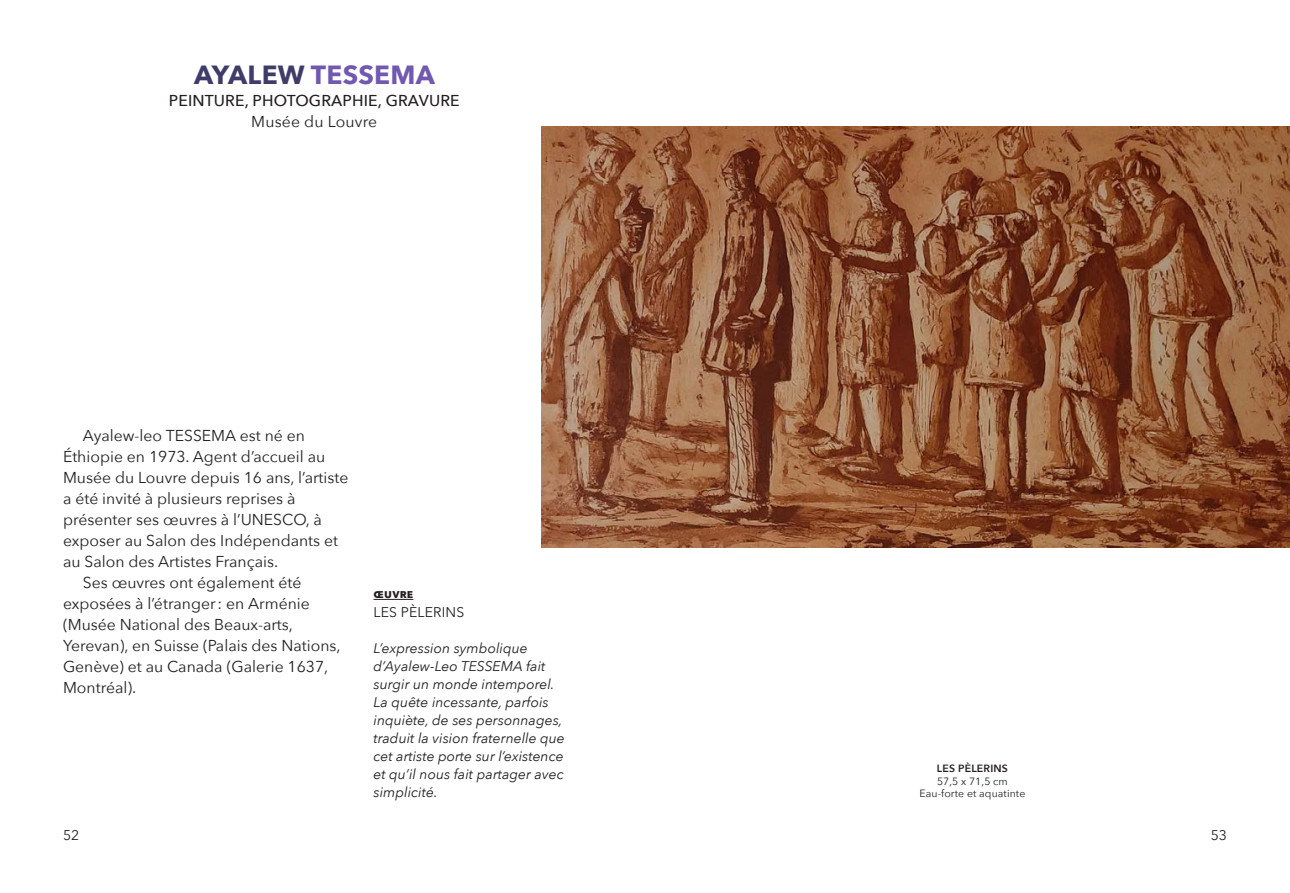
<style>
.page{position:relative;width:1290px;height:893px;background:#fff}
.page>*{position:absolute;margin:0;border:0;box-sizing:border-box;transform-origin:0 0}
.nom_artiste{font:700 26.25px "Avenir Next";letter-spacing:.01em;color:#7159af}
.musee{font:15.75px "Avenir Next";color:#231f20}
.medium{font:500 15.75px "Avenir Next";letter-spacing:.01em;color:#231f20}
.explication_oeuvre{font:italic 14px/18px "Avenir Next";color:#231f20}
.explication_oeuvre-2{font:14px "Avenir Next";letter-spacing:.01em;color:#231f20}
.mot_oeuvre{font:700 12.25px "Avenir Next";letter-spacing:.02em;color:#231f20}
.legendes_oeuvre{font:10.5px "Avenir Next";letter-spacing:.01em;color:#231f20}
.legendes_oeuvre-2{font:600 10.5px "Avenir Next";letter-spacing:.02em;color:#231f20}
.s1{color:#3f3c69}
</style>
<div class="page">
<img style="left:541px;top:126px;width:749px;height:421px">
<hr style="left:373px;top:599px;width:40px;height:1px;background:#231f20">
<p class="nom_artiste" style="left:194px;top:52px;width:242px"><span class="s1">AYALEW</span> TESSEMA</p>
<p class="medium" style="left:169px;top:88px;width:292px">PEINTURE, PHOTOGRAPHIE, GRAVURE</p>
<p class="musee" style="left:251px;top:109px;width:127px">Musée du Louvre</p>
<p class="musee" style="left:83px;top:422px;width:224px">Ayalew-leo TESSEMA est né en</p>
<p class="musee" style="left:63px;top:443px;width:264px">Éthiopie en 1973. Agent d’accueil au</p>
<p class="musee" style="left:63px;top:464px;width:287px">Musée du Louvre depuis 16 ans, l’artiste</p>
<p class="musee" style="left:63px;top:485px;width:234px">a été invité à plusieurs reprises à</p>
<p class="musee" style="left:63px;top:506px;width:260px">présenter ses œuvres à l’UNESCO, à</p>
<p class="musee" style="left:63px;top:527px;width:277px">exposer au Salon des Indépendants et</p>
<p class="musee" style="left:63px;top:548px;width:217px">au Salon des Artistes Français.</p>
<p class="musee" style="left:83px;top:569px;width:220px">Ses œuvres ont également été</p>
<p class="musee" style="left:63px;top:590px;width:248px">exposées à l’étranger: en Arménie</p>
<p class="musee" style="left:63px;top:611px;width:231px">(Musée National des Beaux-arts,</p>
<p class="musee" style="left:63px;top:632px;width:279px">Yerevan), en Suisse (Palais des Nations,</p>
<p class="musee" style="left:63px;top:653px;width:267px">Genève) et au Canada (Galerie 1637,</p>
<p class="musee" style="left:63px;top:674px;width:75px">Montréal).</p>
<p class="mot_oeuvre" style="left:373px;top:584px;width:41px">œuvre</p>
<p class="explication_oeuvre-2" style="left:373px;top:600px;width:92px">LES PÈLERINS</p>
<p class="explication_oeuvre" style="left:373px;top:638px;width:193px">L’expression symbolique d’Ayalew-Leo TESSEMA fait surgir un monde intemporel.<br>La quête incessante, parfois inquiète, de ses personnages, traduit la vision fraternelle que cet artiste porte sur l’existence et qu’il nous fait partager avec simplicité.</p>
<p class="legendes_oeuvre-2" style="left:937px;top:759px;width:73px">LES PÈLERINS</p>
<p class="legendes_oeuvre" style="left:937px;top:772px;width:72px">57,5 x 71,5 cm</p>
<p class="legendes_oeuvre" style="left:919px;top:785px;width:107px">Eau-forte et aquatinte</p>
<p class="explication_oeuvre-2" style="left:63px;top:823px;width:18px">52</p>
<p class="explication_oeuvre-2" style="left:1211px;top:823px;width:18px">53</p>
</div>
